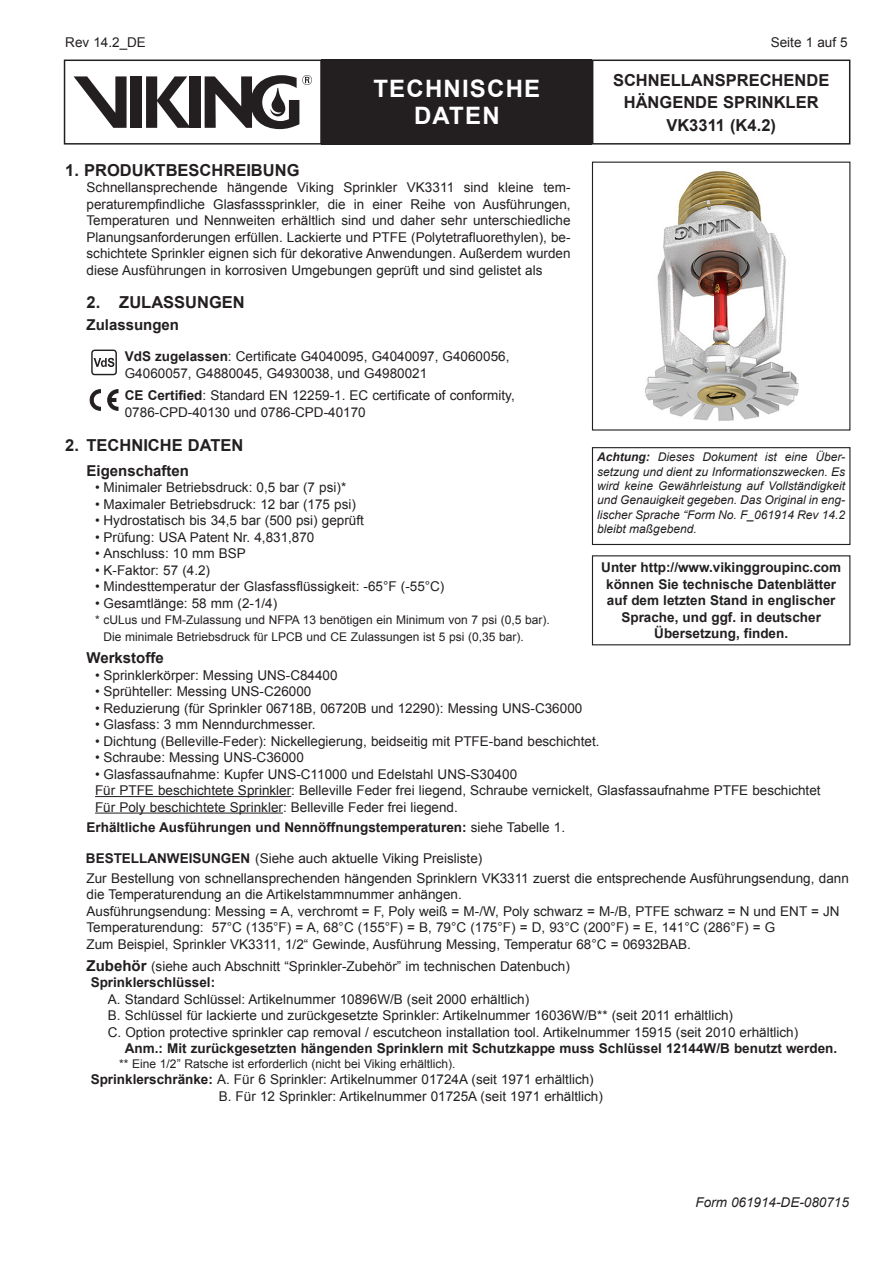
<style>
.page{position:relative;width:893px;height:1263px;background:#fff}
.page>*{position:absolute;margin:0;border:0;box-sizing:border-box;transform-origin:0 0}
.t1{font:700 24px/27px "Arial";letter-spacing:.05em;color:#fff;text-align:center}
.heading_1{font:700 16.5px/22.5px "Arial";color:#231f20;text-align:center}
.body{font:700 16.5px "Arial";color:#231f20}
.heading_3{font:700 15px "Arial";color:#231f20}
.body-2{font:13.5px/16.5px "Arial";color:#231f20}
.List_Bullet{font:13.5px/16.5px "Arial";color:#231f20}
.Indented_nr{font:13.5px "Arial";color:#231f20}
.body-3{font:700 13.5px/16.5px "Arial";color:#231f20;text-align:center}
.Indented_nr-2{font:700 13.5px "Arial";color:#231f20}
.heading_3-2{font:13.5px "Arial";color:#231f20}
.heading_1-2{font:13.5px "Arial";color:#231f20}
.t2{font:italic 13.5px "Arial";color:#231f20}
.t3{font:italic 12px/14.4px "Arial";color:#231f20;text-align:justify}
.List_Bullet-2{font:12px/16.5px "Arial";color:#231f20}
.note_col{font:12px "Arial";color:#231f20}
.s1{font-weight:700}
.s2{font-weight:400}
.s3{font-weight:700;font-size:15px}
</style>
<div class="page">
<div style="left:592px;top:60px;width:258px;height:85px;border:2px solid #231f20"></div>
<div style="left:322px;top:60px;width:270px;height:85px;background:#231f20"></div>
<div style="left:189px;top:76px;width:11px;height:52px;background:#231f20"></div>
<div style="left:131px;top:76px;width:11px;height:52px;background:#231f20"></div>
<svg style="left:146px;top:76px;width:43px;height:52px"></svg>
<svg style="left:74px;top:76px;width:53px;height:52px"></svg>
<svg style="left:205px;top:75px;width:107px;height:54px"></svg>
<div style="left:64px;top:60px;width:258px;height:85px;border:2px solid #231f20"></div>
<hr style="left:95px;top:796px;width:196px;height:1px;background:#231f20">
<hr style="left:95px;top:812px;width:188px;height:1px;background:#231f20">
<div style="left:592px;top:447px;width:258px;height:98px;border:1px solid #231f20"></div>
<div style="left:91px;top:350px;width:26px;height:25px;border:1px solid #231f20;border-radius:3px"></div>
<svg style="left:94px;top:358px;width:20px;height:9px"></svg>
<svg style="left:90px;top:390px;width:11px;height:20px"></svg>
<svg style="left:108px;top:390px;width:10px;height:20px"></svg>
<img style="left:645px;top:171px;width:154px;height:250px">
<p class="body-2" style="left:65px;top:34px;width:82px">Rev 14.2_DE</p>
<p class="body-2" style="left:771px;top:34px;width:78px">Seite 1 auf 5</p>
<h1 class="t1" style="left:373px;top:76px;width:168px">TECHNISCHE<br>DATEN</h1>
<p class="heading_1" style="left:613px;top:69px;width:218px">SCHNELLANSPRECHENDE<br>HÄNGENDE SPRINKLER<br>VK3311 (K4.2)</p>
<p class="heading_1" style="left:65px;top:159px;width:236px">1. PRODUKTBESCHREIBUNG</p>
<p class="body-2" style="left:87px;top:179px;width:486px;text-align:justify">Schnellansprechende hängende Viking Sprinkler VK3311 sind kleine tem&shy;peraturempfindliche Glasfasssprinkler, die in einer Reihe von Ausführungen, Temperaturen und Nennweiten erhältlich sind und daher sehr unterschiedliche Planungsanforderungen erfüllen. Lackierte und PTFE (Polytetrafluorethylen), be&shy;schichtete Sprinkler eignen sich für dekorative Anwendungen. Außerdem wurden diese Ausführungen in korrosiven Umgebungen geprüft und sind gelistet als</p>
<p class="body" style="left:87px;top:291px;width:160px">2. ZULASSUNGEN</p>
<p class="heading_3" style="left:87px;top:315px;width:94px">Zulassungen</p>
<p class="List_Bullet" style="left:125px;top:348px;width:386px"><span class="s1">VdS zugelassen</span>: Certificate G4040095, G4040097, G4060056,<br>G4060057, G4880045, G4930038, und G4980021</p>
<p class="List_Bullet" style="left:125px;top:387px;width:391px"><span class="s1">CE Certified</span>: Standard EN 12259-1. EC certificate of conformity,<br>0786-CPD-40130 und 0786-CPD-40170</p>
<p class="heading_1" style="left:65px;top:434px;width:180px">2. TECHNICHE DATEN</p>
<p class="heading_3" style="left:87px;top:461px;width:104px">Eigenschaften</p>
<p class="List_Bullet" style="left:95px;top:479px;width:253px">• Minimaler Betriebsdruck: 0,5 bar (7 psi)*</p>
<p class="List_Bullet" style="left:95px;top:496px;width:262px">• Maximaler Betriebsdruck: 12 bar (175 psi)</p>
<p class="List_Bullet" style="left:95px;top:512px;width:270px">• Hydrostatisch bis 34,5 bar (500 psi) geprüft</p>
<p class="List_Bullet" style="left:95px;top:529px;width:221px">• Prüfung: USA Patent Nr. 4,831,870</p>
<p class="List_Bullet" style="left:95px;top:545px;width:152px">• Anschluss: 10 mm BSP</p>
<p class="List_Bullet" style="left:95px;top:562px;width:117px">• K-Faktor: 57 (4.2)</p>
<p class="List_Bullet" style="left:95px;top:578px;width:351px">• Mindesttemperatur der Glasfassflüssigkeit: -65°F (-55°C)</p>
<p class="List_Bullet" style="left:95px;top:595px;width:184px">• Gesamtlänge: 58 mm (2-1/4)</p>
<p class="List_Bullet-2" style="left:104px;top:612px;width:448px;text-indent:-9px">* cULus und FM-Zulassung und NFPA 13 benötigen ein Minimum von 7 psi (0,5 bar).<br>Die minimale Betriebsdruck für LPCB und CE Zulassungen ist 5 psi (0,35 bar).</p>
<p class="heading_3" style="left:87px;top:648px;width:79px">Werkstoffe</p>
<p class="List_Bullet" style="left:95px;top:667px;width:244px">• Sprinklerkörper: Messing UNS-C84400</p>
<p class="List_Bullet" style="left:95px;top:683px;width:218px">• Sprühteller: Messing UNS-C26000</p>
<p class="List_Bullet" style="left:95px;top:700px;width:489px">• Reduzierung (für Sprinkler 06718B, 06720B und 12290): Messing UNS-C36000</p>
<p class="List_Bullet" style="left:95px;top:716px;width:222px">• Glasfass: 3 mm Nenndurchmesser.</p>
<p class="List_Bullet" style="left:95px;top:733px;width:506px">• Dichtung (Belleville-Feder): Nickellegierung, beidseitig mit PTFE-band beschichtet.</p>
<p class="List_Bullet" style="left:95px;top:749px;width:210px">• Schraube: Messing UNS-C36000</p>
<p class="List_Bullet" style="left:95px;top:766px;width:424px">• Glasfassaufnahme: Kupfer UNS-C11000 und Edelstahl UNS-S30400</p>
<p class="List_Bullet" style="left:95px;top:782px;width:727px">Für PTFE beschichtete Sprinkler: Belleville Feder frei liegend, Schraube vernickelt, Glasfassaufnahme PTFE beschichtet</p>
<p class="List_Bullet" style="left:95px;top:799px;width:364px">Für Poly beschichtete Sprinkler: Belleville Feder frei liegend.</p>
<p class="body-3" style="left:87px;top:820px;width:480px">Erhältliche Ausführungen und Nennöffnungstemperaturen: <span class="s2">siehe Tabelle 1.</span></p>
<p class="heading_1-2" style="left:86px;top:849px;width:398px"><span class="s1">BESTELLANWEISUNGEN</span> (Siehe auch aktuelle Viking Preisliste)</p>
<p class="body-2" style="left:87px;top:870px;width:764px">Zur Bestellung von schnellansprechenden hängenden Sprinklern VK3311 zuerst die entsprechende Ausführungsendung, dann die Temperaturendung an die Artikelstammnummer anhängen.</p>
<p class="body-2" style="left:87px;top:903px;width:755px">Ausführungsendung: Messing = A, verchromt = F, Poly weiß = M-/W, Poly schwarz = M-/B, PTFE schwarz = N und ENT = JN</p>
<p class="body-2" style="left:87px;top:919px;width:690px">Temperaturendung: 57°C (135°F) = A, 68°C (155°F) = B, 79°C (175°F) = D, 93°C (200°F) = E, 141°C (286°F) = G</p>
<p class="body-2" style="left:87px;top:936px;width:606px">Zum Beispiel, Sprinkler VK3311, 1/2“ Gewinde, Ausführung Messing, Temperatur 68°C = 06932BAB.</p>
<p class="heading_3-2" style="left:87px;top:957px;width:485px"><span class="s3">Zubehör</span> (siehe auch Abschnitt “Sprinkler-Zubehör” im technischen Datenbuch)</p>
<p class="body-3" style="left:91px;top:975px;width:126px">Sprinklerschlüssel:</p>
<p class="Indented_nr" style="left:108px;top:990px;width:423px">A. Standard Schlüssel: Artikelnummer 10896W/B (seit 2000 erhältlich)</p>
<p class="Indented_nr" style="left:108px;top:1007px;width:627px">B. Schlüssel für lackierte und zurückgesetzte Sprinkler: Artikelnummer 16036W/B** (seit 2011 erhältlich)</p>
<p class="Indented_nr" style="left:108px;top:1023px;width:692px">C. Option protective sprinkler cap removal / escutcheon installation tool. Artikelnummer 15915 (seit 2010 erhältlich)</p>
<p class="Indented_nr-2" style="left:125px;top:1040px;width:714px">Anm.: Mit zurückgesetzten hängenden Sprinklern mit Schutzkappe muss Schlüssel 12144W/B benutzt werden.</p>
<p class="note_col" style="left:119px;top:1056px;width:338px">** Eine 1/2” Ratsche ist erforderlich (nicht bei Viking erhältlich).</p>
<p class="body-2" style="left:219px;top:1071px;width:386px;text-indent:-128px"><span class="s1">Sprinklerschränke:</span> A. Für 6 Sprinkler: Artikelnummer 01724A (seit 1971 erhältlich)<br>B. Für 12 Sprinkler: Artikelnummer 01725A (seit 1971 erhältlich)</p>
<p class="t3" style="left:597px;top:450px;width:249px"><span class="s1">Achtung:</span> Dieses Dokument ist eine Über&shy;setzung und dient zu Informationszwecken. Es wird keine Gewährleistung auf Vollständigkeit und Genauigkeit gegeben. Das Original in eng&shy;lischer Sprache “Form No. F_061914 Rev 14.2 bleibt maßgebend.</p>
<p class="body-3" style="left:601px;top:560px;width:241px">Unter http://www.vikinggroupinc.com können Sie technische Datenblätter auf dem letzten Stand in englischer Sprache, und ggf. in deutscher Übersetzung, finden.</p>
<p class="t2" style="left:695px;top:1194px;width:155px">Form 061914-DE-080715</p>
</div>
